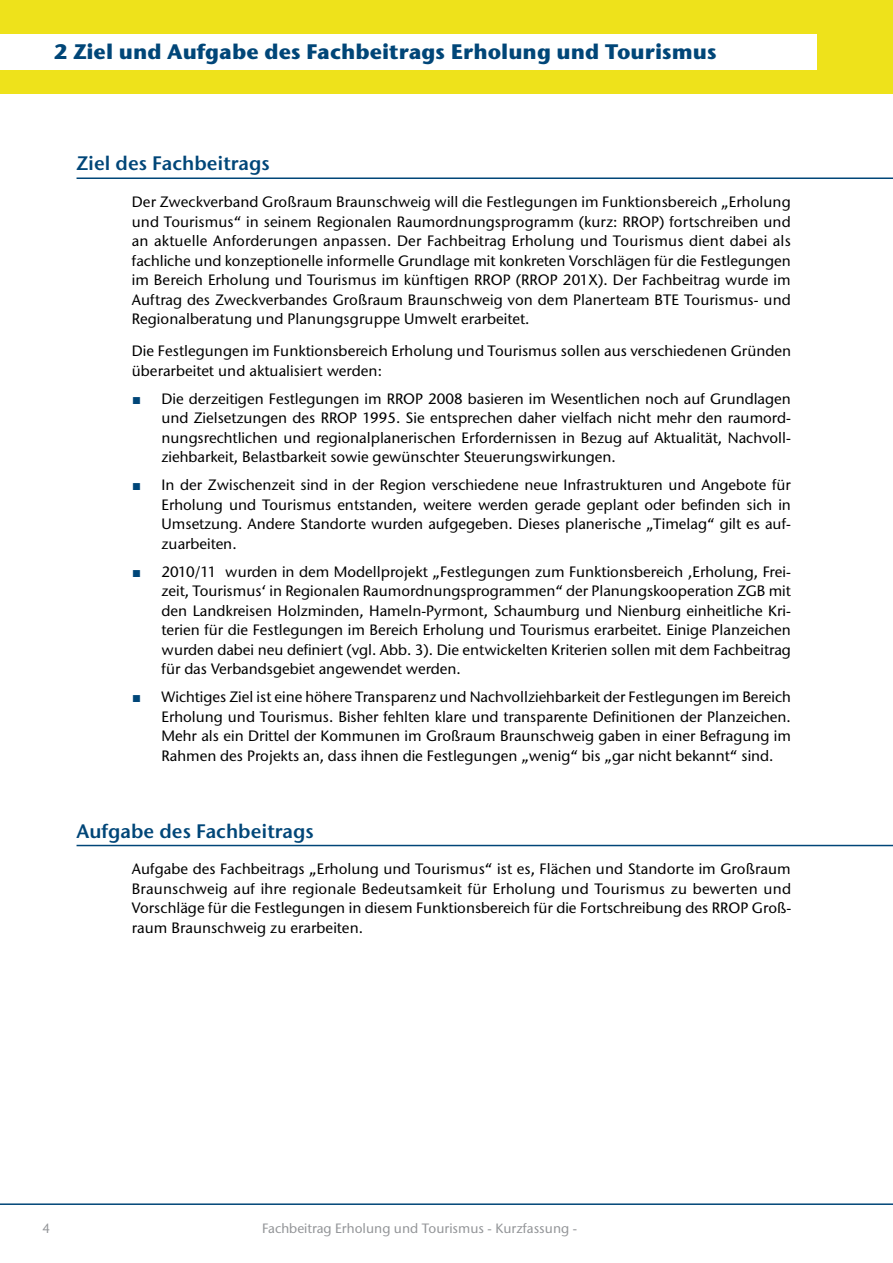
<style>
.page{position:relative;width:893px;height:1263px;background:#fff}
.page>*{position:absolute;margin:0;border:0;box-sizing:border-box;transform-origin:0 0}
.t1{font:700 21px "Stone Sans ITC Std";color:#004678}
.t2{font:600 19.5px "Stone Sans ITC Std";color:#004678}
.t3{font:500 15px/19.5px "Stone Sans ITC Std";color:#000;text-align:justify}
.t4{font:500 13.5px "Stone Sans ITC Std";color:#939598}
.s1{font-family:"Arial Narrow";font-weight:400;color:#004678}
</style>
<div class="page">
<hr style="left:0;top:1203px;width:893px;height:2px;background:#004678">
<div style="left:0;top:0;width:893px;height:94px;background:#eee21b"></div>
<hr style="left:77px;top:177px;width:816px;height:2px;background:#004678">
<hr style="left:77px;top:845px;width:816px;height:1px;background:#004678">
<div style="left:0;top:35px;width:816px;height:35px;background:#fff"></div>
<h1 class="t1" style="left:54px;top:38px;width:664px">2 Ziel und Aufgabe des Fachbeitrags Erholung und Tourismus</h1>
<h2 class="t2" style="left:77px;top:151px;width:195px">Ziel des Fachbeitrags</h2>
<p class="t3" style="left:132px;top:192px;width:661px">Der Zweckverband Großraum Braunschweig will die Festlegungen im Funktionsbereich „Erholung und Tourismus“ in seinem Regionalen Raumordnungsprogramm (kurz: RROP) fortschreiben und an aktuelle Anforderungen anpassen. Der Fachbeitrag Erholung und Tourismus dient dabei als fachliche und konzeptionelle informelle Grundlage mit konkreten Vorschlägen für die Festlegungen im Bereich Erholung und Tourismus im künftigen RROP (RROP 201X). Der Fachbeitrag wurde im Auftrag des Zweckverbandes Großraum Braunschweig von dem Planerteam BTE Tourismus- und Regionalberatung und Planungsgruppe Umwelt erarbeitet.</p>
<p class="t3" style="left:132px;top:341px;width:661px">Die Festlegungen im Funktionsbereich Erholung und Tourismus sollen aus verschiedenen Gründen überarbeitet und aktualisiert werden:</p>
<p class="t3" style="left:162px;top:389px;width:631px;text-indent:-28px"><span class="s1">■</span> Die derzeitigen Festlegungen im RROP 2008 basieren im Wesentlichen noch auf Grundlagen und Zielsetzungen des RROP 1995. Sie entsprechen daher vielfach nicht mehr den raumord&shy;nungsrechtlichen und regionalplanerischen Erfordernissen in Bezug auf Aktualität, Nachvoll&shy;ziehbarkeit, Belastbarkeit sowie gewünschter Steuerungswirkungen.</p>
<p class="t3" style="left:162px;top:475px;width:631px;text-indent:-29px"><span class="s1">■</span> In der Zwischenzeit sind in der Region verschiedene neue Infrastrukturen und Angebote für Erholung und Tourismus entstanden, weitere werden gerade geplant oder befinden sich in Umsetzung. Andere Standorte wurden aufgegeben. Dieses planerische „Timelag“ gilt es auf&shy;zuarbeiten.</p>
<p class="t3" style="left:162px;top:562px;width:631px;text-indent:-28px"><span class="s1">■</span> 2010/11 wurden in dem Modellprojekt „Festlegungen zum Funktionsbereich ‚Erholung, Frei&shy;zeit, Tourismus‘ in Regionalen Raumordnungsprogrammen“ der Planungskooperation ZGB mit den Landkreisen Holzminden, Hameln-Pyrmont, Schaumburg und Nienburg einheitliche Kri&shy;terien für die Festlegungen im Bereich Erholung und Tourismus erarbeitet. Einige Planzeichen wurden dabei neu definiert (vgl. Abb. 3). Die entwickelten Kriterien sollen mit dem Fachbeitrag für das Verbandsgebiet angewendet werden.</p>
<p class="t3" style="left:162px;top:687px;width:631px;text-align:left;text-indent:-28px"><span class="s1">■</span> Wichtiges Ziel ist eine höhere Transparenz und Nachvollziehbarkeit der Festlegungen im Bereich Erholung und Tourismus. Bisher fehlten klare und transparente Definitionen der Planzeichen.<br>Mehr als ein Drittel der Kommunen im Großraum Braunschweig gaben in einer Befragung im Rahmen des Projekts an, dass ihnen die Festlegungen „wenig“ bis „gar nicht bekannt“ sind.</p>
<h2 class="t2" style="left:77px;top:819px;width:239px">Aufgabe des Fachbeitrags</h2>
<p class="t3" style="left:132px;top:859px;width:661px">Aufgabe des Fachbeitrags „Erholung und Tourismus“ ist es, Flächen und Standorte im Großraum Braunschweig auf ihre regionale Bedeutsamkeit für Erholung und Tourismus zu bewerten und Vorschläge für die Festlegungen in diesem Funktionsbereich für die Fortschreibung des RROP Groß&shy;raum Braunschweig zu erarbeiten.</p>
<p class="t4" style="left:43px;top:1220px;width:9px">4</p>
<p class="t4" style="left:262px;top:1220px;width:316px">Fachbeitrag Erholung und Tourismus - Kurzfassung -</p>
</div>
